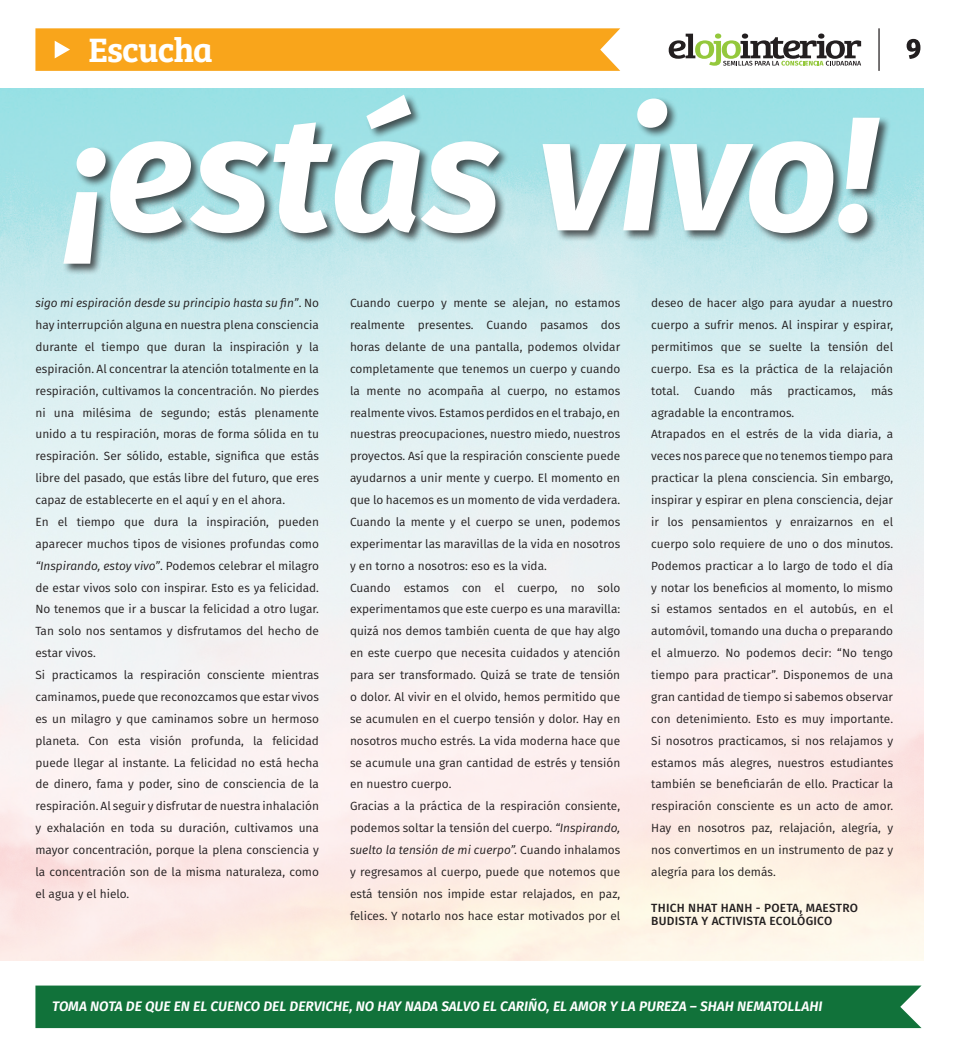
<style>
.page{position:relative;width:957px;height:1049px;background:#fff}
.page>*{position:absolute;margin:0;border:0;box-sizing:border-box;transform-origin:0 0}
.t1{font:italic 700 162.5px "Fira Sans";color:#fff}
.t2{font:600 35px "Bree Serif";letter-spacing:-.025em;color:#fff}
.t3{font:italic 600 13.75px "Fira Sans";color:#fff}
.t4{font:11.88px/21.9px "Fira Sans";color:#231f20}
.t5{font:500 11.88px/13.8px "Fira Sans";letter-spacing:.02em;color:#231f20}
.s1{font-style:italic}
</style>
<div class="page">
<svg style="left:668px;top:34px;width:193px;height:32px"></svg>
<hr style="left:878px;top:28px;width:1px;height:43px;background:#231f20">
<div style="left:35px;top:985px;width:886px;height:43px;background:#11723a"></div>
<svg style="left:35px;top:28px;width:585px;height:43px;background:#f9a722"></svg>
<div style="left:62px;top:93px;width:829px;height:182px;background:#231f20;opacity:.75"></div>
<svg style="left:906px;top:39px;width:14px;height:20px"></svg>
<h2 class="t2" style="left:89px;top:23px;width:126px">Escucha</h2>
<h1 class="t1" style="left:69px;top:60px;width:808px">¡estás vivo!</h1>
<p class="t4" style="left:35px;top:292px;width:285px"><span class="s1">sigo mi espiración desde su principio hasta su fin”</span>. No hay interrupción alguna en nuestra plena consciencia durante el tiempo que duran la inspiración y la espiración. Al concentrar la atención totalmente en la respiración, cultivamos la concentración. No pierdes ni una milésima de segundo; estás plenamente unido a tu respiración, moras de forma sólida en tu respiración. Ser sólido, estable, significa que estás libre del pasado, que estás libre del futuro, que eres capaz de establecerte en el aquí y en el ahora.<br>En el tiempo que dura la inspiración, pueden aparecer muchos tipos de visiones profundas como <span class="s1">“Inspirando, estoy vivo”</span>. Podemos celebrar el milagro de estar vivos solo con inspirar. Esto es ya felicidad.<br>No tenemos que ir a buscar la felicidad a otro lugar.<br>Tan solo nos sentamos y disfrutamos del hecho de estar vivos.<br>Si practicamos la respiración consciente mientras caminamos, puede que reconozcamos que estar vivos es un milagro y que caminamos sobre un hermoso planeta. Con esta visión profunda, la felicidad puede llegar al instante. La felicidad no está hecha de dinero, fama y poder, sino de consciencia de la respiración. Al seguir y disfrutar de nuestra inhalación y exhalación en toda su duración, cultivamos una mayor concentración, porque la plena consciencia y la concentración son de la misma naturaleza, como el agua y el hielo.</p>
<p class="t4" style="left:350px;top:292px;width:272px">Cuando cuerpo y mente se alejan, no estamos realmente presentes. Cuando pasamos dos horas delante de una pantalla, podemos olvidar completamente que tenemos un cuerpo y cuando la mente no acompaña al cuerpo, no estamos realmente vivos. Estamos perdidos en el trabajo, en nuestras preocupaciones, nuestro miedo, nuestros proyectos. Así que la respiración consciente puede ayudarnos a unir mente y cuerpo. El momento en que lo hacemos es un momento de vida verdadera.<br>Cuando la mente y el cuerpo se unen, podemos experimentar las maravillas de la vida en nosotros y en torno a nosotros: eso es la vida.<br>Cuando estamos con el cuerpo, no solo experimentamos que este cuerpo es una maravilla: quizá nos demos también cuenta de que hay algo en este cuerpo que necesita cuidados y atención para ser transformado. Quizá se trate de tensión o dolor. Al vivir en el olvido, hemos permitido que se acumulen en el cuerpo tensión y dolor. Hay en nosotros mucho estrés. La vida moderna hace que se acumule una gran cantidad de estrés y tensión en nuestro cuerpo.<br>Gracias a la práctica de la respiración consiente, podemos soltar la tensión del cuerpo. <span class="s1">“Inspirando, suelto la tensión de mi cuerpo”.</span> Cuando inhalamos y regresamos al cuerpo, puede que notemos que está tensión nos impide estar relajados, en paz, felices. Y notarlo nos hace estar motivados por el</p>
<p class="t4" style="left:651px;top:292px;width:243px;text-align:justify">deseo de hacer algo para ayudar a nuestro cuerpo a sufrir menos. Al inspirar y espirar, permitimos que se suelte la tensión del cuerpo. Esa es la práctica de la relajación total.</p>
<p class="t4" style="left:694px;top:379px;width:42px">Cuando</p>
<p class="t4" style="left:750px;top:379px;width:24px">más</p>
<p class="t4" style="left:787px;top:379px;width:70px">practicamos,</p>
<p class="t4" style="left:871px;top:379px;width:24px">más</p>
<p class="t4" style="left:651px;top:401px;width:243px">agradable la encontramos.<br>Atrapados en el estrés de la vida diaria, a veces nos parece que no tenemos tiempo para practicar la plena consciencia. Sin embargo, inspirar y espirar en plena consciencia, dejar ir los pensamientos y enraizarnos en el cuerpo solo requiere de uno o dos minutos.<br>Podemos practicar a lo largo de todo el día y notar los beneficios al momento, lo mismo si estamos sentados en el autobús, en el automóvil, tomando una ducha o preparando el almuerzo. No podemos decir: “No tengo tiempo para practicar”. Disponemos de una gran cantidad de tiempo si sabemos observar con detenimiento. Esto es muy importante.<br>Si nosotros practicamos, si nos relajamos y estamos más alegres, nuestros estudiantes también se beneficiarán de ello. Practicar la respiración consciente es un acto de amor.<br>Hay en nosotros paz, relajación, alegría, y nos convertimos en un instrumento de paz y alegría para los demás.</p>
<p class="t5" style="left:651px;top:900px;width:208px">THICH NHAT HANH - POETA, MAESTRO<br>BUDISTA Y ACTIVISTA ECOLÓGICO</p>
<p class="t3" style="left:52px;top:996px;width:772px">TOMA NOTA DE QUE EN EL CUENCO DEL DERVICHE, NO HAY NADA SALVO EL CARIÑO, EL AMOR Y LA PUREZA – SHAH NEMATOLLAHI</p>
</div>
